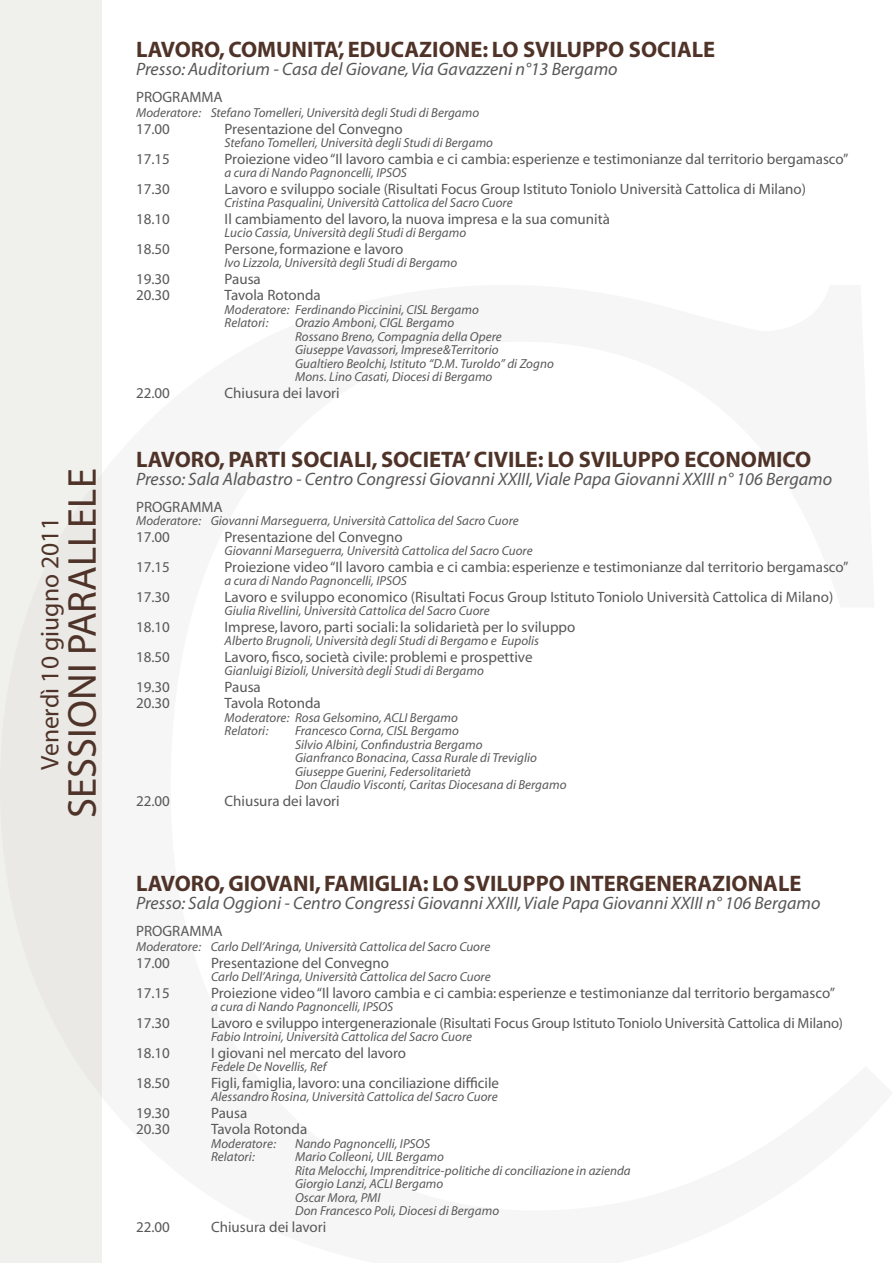
<style>
.page{position:relative;width:893px;height:1263px;background:#fff}
.page>*{position:absolute;margin:0;border:0;box-sizing:border-box;transform-origin:0 0}
.t1{font:40.5px "Myriad";color:#4f3328}
.t2{font:25.5px "Myriad";color:#4f3328}
.t3{font:700 22.5px "Myriad";color:#4f3328}
.t4{font:italic 18px "Myriad";color:#58585a}
.t5{font:15px "Myriad";color:#58585a}
.t6{font:14.7px "Myriad";letter-spacing:-.01em;color:#58585a}
.t7{font:italic 13.05px/13.5px "Myriad";letter-spacing:.005em;color:#58585a}
.s1{font-size:15px}
</style>
<div class="page">
<div style="left:0;top:0;width:102px;height:1263px;background:#f0f0ec"></div>
<h1 class="t1" style="left:62px;top:817px;width:350px;rotate:-90deg">SESSIONI PARALLELE</h1>
<h2 class="t2" style="left:37px;top:769px;width:254px;rotate:-90deg">Venerdì 10 giugno 2011</h2>
<h3 class="t3" style="left:136px;top:38px;width:581px">LAVORO, COMUNITA’, EDUCAZIONE: LO SVILUPPO SOCIALE</h3>
<h3 class="t4" style="left:136px;top:60px;width:483px">Presso: Auditorium - Casa del Giovane, Via Gavazzeni n°13 Bergamo</h3>
<p class="t5" style="left:136px;top:90px;width:88px">PROGRAMMA</p>
<p class="t7" style="left:136px;top:107px;width:345px">Moderatore: Stefano Tomelleri, Università degli Studi di Bergamo</p>
<p class="t5" style="left:136px;top:121px;width:35px">17.00</p>
<p class="t5" style="left:225px;top:121px;width:180px">Presentazione del Convegno</p>
<p class="t7" style="left:225px;top:137px;width:270px">Stefano Tomelleri, Università degli Studi di Bergamo</p>
<p class="t5" style="left:136px;top:151px;width:35px">17.15</p>
<p class="t5" style="left:225px;top:151px;width:625px">Proiezione video “Il lavoro cambia e ci cambia: esperienze e testimonianze dal territorio bergamasco”</p>
<p class="t7" style="left:225px;top:167px;width:184px">a cura di Nando Pagnoncelli, IPSOS</p>
<p class="t5" style="left:136px;top:181px;width:35px">17.30</p>
<p class="t5" style="left:225px;top:181px;width:583px">Lavoro e sviluppo sociale (Risultati Focus Group Istituto Toniolo Università Cattolica di Milano)</p>
<p class="t7" style="left:225px;top:197px;width:290px">Cristina Pasqualini, Università Cattolica del Sacro Cuore</p>
<p class="t5" style="left:136px;top:211px;width:35px">18.10</p>
<p class="t5" style="left:225px;top:211px;width:387px">Il cambiamento del lavoro, la nuova impresa e la sua comunità</p>
<p class="t7" style="left:225px;top:227px;width:243px">Lucio Cassia, Università degli Studi di Bergamo</p>
<p class="t5" style="left:136px;top:241px;width:35px">18.50</p>
<p class="t5" style="left:225px;top:241px;width:180px">Persone, formazione e lavoro</p>
<p class="t7" style="left:225px;top:257px;width:234px">Ivo Lizzola, Università degli Studi di Bergamo</p>
<p class="t5" style="left:136px;top:271px;width:35px">19.30</p>
<p class="t5" style="left:225px;top:271px;width:38px">Pausa</p>
<p class="t5" style="left:136px;top:288px;width:35px">20.30</p>
<p class="t5" style="left:225px;top:288px;width:98px">Tavola Rotonda</p>
<p class="t7" style="left:225px;top:303px;width:256px">Moderatore: Ferdinando Piccinini, CISL Bergamo<br>Relatori:</p>
<p class="t7" style="left:295px;top:317px;width:260px">Orazio Amboni, CIGL Bergamo<br>Rossano Breno, Compagnia della Opere<br>Giuseppe Vavassori, Imprese&amp;Territorio<br>Gualtiero Beolchi, Istituto “D.M. Turoldo” di Zogno Mons. Lino Casati, Diocesi di Bergamo</p>
<p class="t5" style="left:136px;top:385px;width:35px">22.00</p>
<p class="t5" style="left:225px;top:385px;width:117px">Chiusura dei lavori</p>
<h3 class="t3" style="left:136px;top:448px;width:677px">LAVORO, PARTI SOCIALI, SOCIETA’ CIVILE: LO SVILUPPO ECONOMICO</h3>
<h3 class="t4" style="left:136px;top:470px;width:697px">Presso: Sala Alabastro - Centro Congressi Giovanni XXIII, Viale Papa Giovanni XXIII n° 106 Bergamo</h3>
<p class="t5" style="left:136px;top:499px;width:88px">PROGRAMMA</p>
<p class="t7" style="left:136px;top:515px;width:384px">Moderatore: Giovanni Marseguerra, Università Cattolica del Sacro Cuore</p>
<p class="t5" style="left:136px;top:529px;width:35px">17.00</p>
<p class="t5" style="left:225px;top:529px;width:180px">Presentazione del Convegno</p>
<p class="t7" style="left:225px;top:545px;width:309px">Giovanni Marseguerra, Università Cattolica del Sacro Cuore</p>
<p class="t5" style="left:136px;top:559px;width:35px">17.15</p>
<p class="t5" style="left:225px;top:559px;width:625px">Proiezione video “Il lavoro cambia e ci cambia: esperienze e testimonianze dal territorio bergamasco”</p>
<p class="t7" style="left:225px;top:575px;width:184px">a cura di Nando Pagnoncelli, IPSOS</p>
<p class="t5" style="left:136px;top:589px;width:35px">17.30</p>
<p class="t5" style="left:225px;top:589px;width:610px">Lavoro e sviluppo economico (Risultati Focus Group Istituto Toniolo Università Cattolica di Milano)</p>
<p class="t7" style="left:225px;top:605px;width:267px">Giulia Rivellini, Università Cattolica del Sacro Cuore</p>
<p class="t5" style="left:136px;top:619px;width:35px">18.10</p>
<p class="t5" style="left:225px;top:619px;width:352px">Imprese, lavoro, parti sociali: la solidarietà per lo sviluppo</p>
<p class="t7" style="left:225px;top:635px;width:316px">Alberto Brugnoli, Università degli Studi di Bergamo e Eupolis</p>
<p class="t5" style="left:136px;top:649px;width:35px">18.50</p>
<p class="t5" style="left:225px;top:649px;width:309px">Lavoro, fisco, società civile: problemi e prospettive</p>
<p class="t7" style="left:225px;top:665px;width:261px">Gianluigi Bizioli, Università degli Studi di Bergamo</p>
<p class="t5" style="left:136px;top:679px;width:35px">19.30</p>
<p class="t5" style="left:225px;top:679px;width:38px">Pausa</p>
<p class="t5" style="left:136px;top:696px;width:35px">20.30</p>
<p class="t5" style="left:225px;top:696px;width:98px">Tavola Rotonda</p>
<p class="t7" style="left:225px;top:711px;width:235px">Moderatore: Rosa Gelsomino, ACLI Bergamo<br>Relatori:</p>
<p class="t7" style="left:295px;top:725px;width:273px">Francesco Corna, CISL Bergamo<br>Silvio Albini, Confindustria Bergamo<br>Gianfranco Bonacina, Cassa Rurale di Treviglio Giuseppe Guerini, Federsolitarietà<br>Don Claudio Visconti, Caritas Diocesana di Bergamo</p>
<p class="t5" style="left:136px;top:793px;width:35px">22.00</p>
<p class="t5" style="left:225px;top:793px;width:117px">Chiusura dei lavori</p>
<h3 class="t3" style="left:136px;top:872px;width:667px">LAVORO, GIOVANI, FAMIGLIA: LO SVILUPPO INTERGENERAZIONALE</h3>
<h3 class="t4" style="left:136px;top:894px;width:686px">Presso: Sala Oggioni - Centro Congressi Giovanni XXIII, Viale Papa Giovanni XXIII n° 106 Bergamo</h3>
<p class="t5" style="left:136px;top:924px;width:88px">PROGRAMMA</p>
<p class="t7" style="left:136px;top:941px;width:356px">Moderatore: Carlo Dell’Aringa, Università Cattolica del Sacro Cuore</p>
<p class="t5" style="left:136px;top:955px;width:35px">17.00</p>
<p class="t5" style="left:211px;top:955px;width:180px">Presentazione del Convegno</p>
<p class="t7" style="left:211px;top:971px;width:281px">Carlo Dell’Aringa, Università Cattolica del Sacro Cuore</p>
<p class="t5" style="left:136px;top:985px;width:35px">17.15</p>
<p class="t5" style="left:211px;top:985px;width:625px">Proiezione video “Il lavoro cambia e ci cambia: esperienze e testimonianze dal territorio bergamasco”</p>
<p class="t7" style="left:211px;top:1001px;width:184px">a cura di Nando Pagnoncelli, IPSOS</p>
<p class="t5" style="left:136px;top:1015px;width:35px">17.30</p>
<p class="t6" style="left:211px;top:1016px;width:633px"><span class="s1">Lavoro e sviluppo intergenerazionale</span> (Risultati Focus Group Istituto Toniolo Università Cattolica di Milano)</p>
<p class="t7" style="left:211px;top:1031px;width:262px">Fabio Introini, Università Cattolica del Sacro Cuore</p>
<p class="t5" style="left:136px;top:1045px;width:35px">18.10</p>
<p class="t5" style="left:211px;top:1045px;width:197px">I giovani nel mercato del lavoro</p>
<p class="t7" style="left:211px;top:1061px;width:117px">Fedele De Novellis, Ref</p>
<p class="t5" style="left:136px;top:1075px;width:35px">18.50</p>
<p class="t5" style="left:211px;top:1075px;width:290px">Figli, famiglia, lavoro: una conciliazione difficile</p>
<p class="t7" style="left:211px;top:1091px;width:288px">Alessandro Rosina, Università Cattolica del Sacro Cuore</p>
<p class="t5" style="left:136px;top:1105px;width:35px">19.30</p>
<p class="t5" style="left:211px;top:1105px;width:38px">Pausa</p>
<p class="t5" style="left:136px;top:1122px;width:35px">20.30</p>
<p class="t5" style="left:211px;top:1122px;width:98px">Tavola Rotonda</p>
<p class="t7" style="left:211px;top:1137px;width:67px">Moderatore:</p>
<p class="t7" style="left:295px;top:1137px;width:137px">Nando Pagnoncelli, IPSOS</p>
<p class="t7" style="left:211px;top:1151px;width:45px">Relatori:</p>
<p class="t7" style="left:295px;top:1151px;width:337px">Mario Colleoni, UIL Bergamo<br>Rita Melocchi, Imprenditrice-politiche di conciliazione in azienda Giorgio Lanzi, ACLI Bergamo<br>Oscar Mora, PMI<br>Don Francesco Poli, Diocesi di Bergamo</p>
<p class="t5" style="left:136px;top:1219px;width:35px">22.00</p>
<p class="t5" style="left:211px;top:1219px;width:117px">Chiusura dei lavori</p>
</div>
